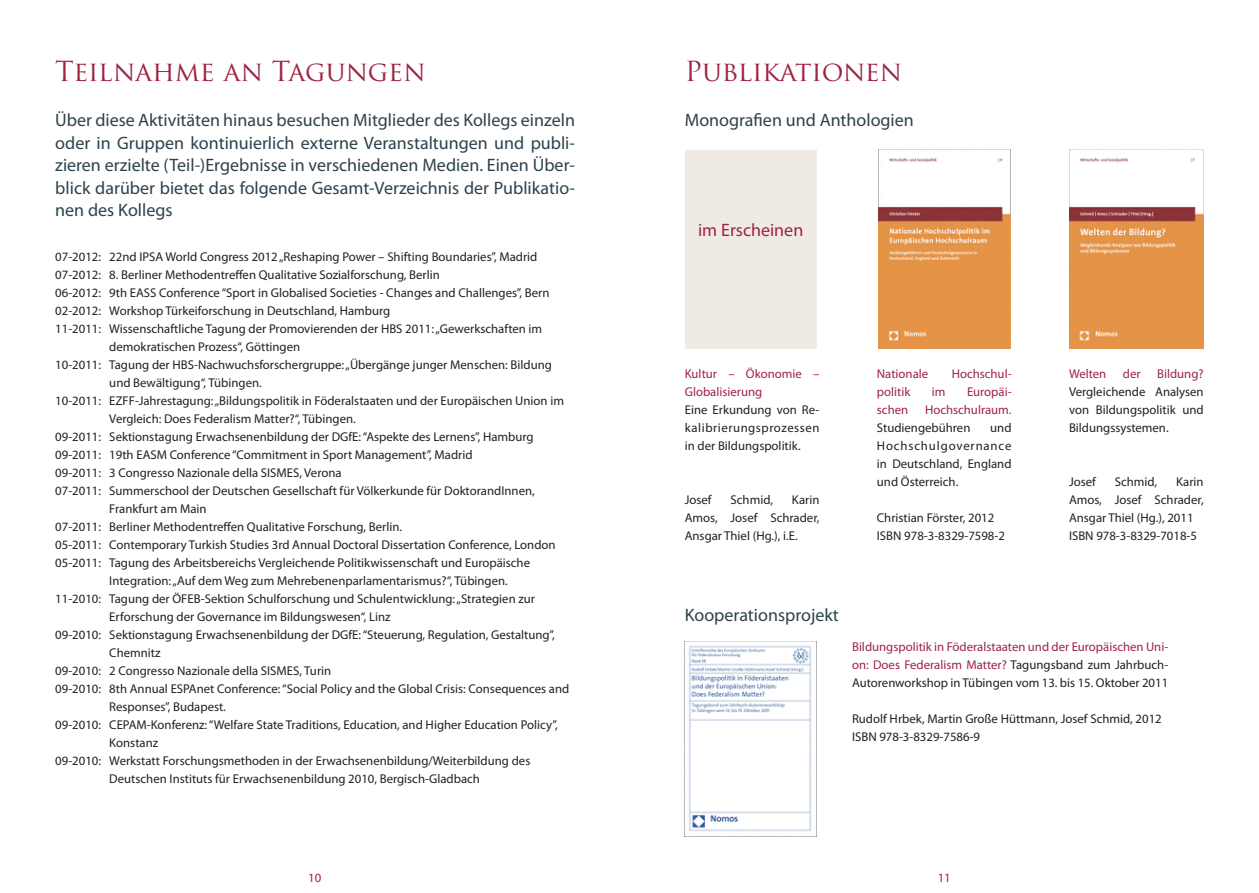
<style>
.page{position:relative;width:1259px;height:893px;background:#fff}
.page>*{position:absolute;margin:0;border:0;box-sizing:border-box;transform-origin:0 0}
.INNEN_head1_variabel{font:27px "Trajan Pro";color:#9e2343}
.INNEN_hervor2_12_15p{font:18px/22.5px "Myriad Pro";color:#2d424d;text-align:justify}
.INNEN_text_9_12pt{font:18px "Myriad Pro";color:#9e2343}
.INNEN_text_8_5_12pt{font:12.75px/18px "Myriad Pro";color:#231f20}
.INNEN_text_9_12pt-2{font:12.75px/18px "Myriad Pro";color:#231f20;text-align:justify}
.INNEN_text_9_12pt-3{font:12.75px/18px "Myriad Pro";color:#9e2343}
.INNEN_Subhead_8_5_12{font:12.75px "Myriad Pro";color:#9e2343}
.s1{color:#9e2343}
.s2{color:#231f20}
</style>
<div class="page">
<img style="left:878px;top:150px;width:132px;height:199px">
<img style="left:1069px;top:150px;width:134px;height:199px">
<div style="left:685px;top:150px;width:131px;height:199px;background:#efebe2"></div>
<img style="left:685px;top:645px;width:131px;height:192px">
<p class="INNEN_head1_variabel" style="left:55px;top:54px;width:372px">Teilnahme an Tagungen</p>
<p class="INNEN_hervor2_12_15p" style="left:55px;top:108px;width:521px">Über diese Aktivitäten hinaus besuchen Mitglieder des Kollegs einzeln oder in Gruppen kontinuierlich externe Veranstaltungen und publi&shy;zieren erzielte (Teil-)Ergebnisse in verschiedenen Medien. Einen Über&shy;blick darüber bietet das folgende Gesamt-Verzeichnis der Publikatio&shy;nen des Kollegs</p>
<p class="INNEN_text_8_5_12pt" style="left:55px;top:248px;width:484px">07-2012: 22nd IPSA World Congress 2012 „Reshaping Power – Shifting Boundaries”, Madrid</p>
<p class="INNEN_text_8_5_12pt" style="left:55px;top:266px;width:386px">07-2012: 8. Berliner Methodentreffen Qualitative Sozialforschung, Berlin</p>
<p class="INNEN_text_8_5_12pt" style="left:55px;top:284px;width:495px">06-2012: 9th EASS Conference “Sport in Globalised Societies - Changes and Challenges”, Bern</p>
<p class="INNEN_text_8_5_12pt" style="left:55px;top:302px;width:336px">02-2012: Workshop Türkeiforschung in Deutschland, Hamburg</p>
<p class="INNEN_text_8_5_12pt" style="left:55px;top:320px;width:488px">11-2011: Wissenschaftliche Tagung der Promovierenden der HBS 2011: „Gewerkschaften im</p>
<p class="INNEN_text_8_5_12pt" style="left:109px;top:338px;width:192px">demokratischen Prozess“, Göttingen</p>
<p class="INNEN_text_8_5_12pt" style="left:55px;top:356px;width:498px">10-2011: Tagung der HBS-Nachwuchsforschergruppe: „Übergänge junger Menschen: Bildung</p>
<p class="INNEN_text_8_5_12pt" style="left:109px;top:374px;width:154px">und Bewältigung“, Tübingen.</p>
<p class="INNEN_text_8_5_12pt" style="left:109px;top:392px;width:456px;text-indent:-54px">10-2011: EZFF-Jahrestagung: „Bildungspolitik in Föderalstaaten und der Europäischen Union im<br>Vergleich: Does Federalism Matter?“, Tübingen.</p>
<p class="INNEN_text_8_5_12pt" style="left:55px;top:428px;width:480px">09-2011: Sektionstagung Erwachsenenbildung der DGfE: “Aspekte des Lernens”, Hamburg</p>
<p class="INNEN_text_8_5_12pt" style="left:55px;top:446px;width:419px">09-2011: 19th EASM Conference “Commitment in Sport Management”, Madrid</p>
<p class="INNEN_text_8_5_12pt" style="left:55px;top:464px;width:288px">09-2011: 3 Congresso Nazionale della SISMES, Verona</p>
<p class="INNEN_text_8_5_12pt" style="left:55px;top:482px;width:481px">07-2011: Summerschool der Deutschen Gesellschaft für Völkerkunde für DoktorandInnen,</p>
<p class="INNEN_text_8_5_12pt" style="left:109px;top:500px;width:99px">Frankfurt am Main</p>
<p class="INNEN_text_8_5_12pt" style="left:55px;top:518px;width:348px">07-2011: Berliner Methodentreffen Qualitative Forschung, Berlin.</p>
<p class="INNEN_text_8_5_12pt" style="left:55px;top:536px;width:502px">05-2011: Contemporary Turkish Studies 3rd Annual Doctoral Dissertation Conference, London</p>
<p class="INNEN_text_8_5_12pt" style="left:55px;top:554px;width:476px">05-2011: Tagung des Arbeitsbereichs Vergleichende Politikwissenschaft und Europäische</p>
<p class="INNEN_text_8_5_12pt" style="left:109px;top:572px;width:400px">Integration: „Auf dem Weg zum Mehrebenenparlamentarismus?“, Tübingen.</p>
<p class="INNEN_text_8_5_12pt" style="left:55px;top:590px;width:481px">11-2010: Tagung der ÖFEB-Sektion Schulforschung und Schulentwicklung: „Strategien zur</p>
<p class="INNEN_text_8_5_12pt" style="left:109px;top:608px;width:283px">Erforschung der Governance im Bildungswesen“, Linz</p>
<p class="INNEN_text_8_5_12pt" style="left:55px;top:626px;width:501px">09-2010: Sektionstagung Erwachsenenbildung der DGfE: “Steuerung, Regulation, Gestaltung”,</p>
<p class="INNEN_text_8_5_12pt" style="left:109px;top:644px;width:53px">Chemnitz</p>
<p class="INNEN_text_8_5_12pt" style="left:55px;top:662px;width:277px">09-2010: 2 Congresso Nazionale della SISMES, Turin</p>
<p class="INNEN_text_8_5_12pt" style="left:55px;top:680px;width:515px">09-2010: 8th Annual ESPAnet Conference: “Social Policy and the Global Crisis: Consequences and</p>
<p class="INNEN_text_8_5_12pt" style="left:109px;top:698px;width:118px">Responses”, Budapest.</p>
<p class="INNEN_text_8_5_12pt" style="left:55px;top:716px;width:504px">09-2010: CEPAM-Konferenz: “Welfare State Traditions, Education, and Higher Education Policy”,</p>
<p class="INNEN_text_8_5_12pt" style="left:109px;top:734px;width:50px">Konstanz</p>
<p class="INNEN_text_8_5_12pt" style="left:55px;top:752px;width:476px">09-2010: Werkstatt Forschungsmethoden in der Erwachsenenbildung/Weiterbildung des</p>
<p class="INNEN_text_8_5_12pt" style="left:109px;top:770px;width:372px">Deutschen Instituts für Erwachsenenbildung 2010, Bergisch-Gladbach</p>
<p class="INNEN_head1_variabel" style="left:685px;top:54px;width:219px">Publikationen</p>
<p class="INNEN_hervor2_12_15p" style="left:685px;top:108px;width:230px">Monografien und Anthologien</p>
<p class="INNEN_text_9_12pt" style="left:698px;top:219px;width:107px">im Erscheinen</p>
<p class="INNEN_text_9_12pt-3" style="left:685px;top:365px;width:136px">Kultur – Ökonomie –<br>Globalisierung</p>
<p class="INNEN_text_9_12pt-2" style="left:685px;top:401px;width:136px">Eine Erkundung von Re&shy;kalibrierungsprozessen in der Bildungspolitik.</p>
<p class="INNEN_text_9_12pt-2" style="left:685px;top:491px;width:28px">Josef</p>
<p class="INNEN_text_9_12pt-2" style="left:730px;top:491px;width:44px">Schmid,</p>
<p class="INNEN_text_9_12pt-2" style="left:685px;top:491px;width:136px;text-indent:107px">Karin Amos, Josef Schrader, Ansgar Thiel (Hg.), i.E.</p>
<p class="INNEN_text_9_12pt-3" style="left:877px;top:365px;width:53px">Nationale</p>
<p class="INNEN_text_9_12pt-3" style="left:951px;top:365px;width:61px">Hochschul-</p>
<p class="INNEN_text_9_12pt-3" style="left:877px;top:383px;width:35px">politik</p>
<p class="INNEN_text_9_12pt-3" style="left:932px;top:383px;width:15px">im</p>
<p class="INNEN_text_9_12pt-3" style="left:967px;top:383px;width:46px">Europäi-</p>
<p class="INNEN_text_9_12pt-3" style="left:877px;top:401px;width:33px">schen</p>
<p class="INNEN_text_9_12pt-2" style="left:877px;top:401px;width:136px;text-indent:48px"><span class="s1">Hochschulraum.<br></span>Studiengebühren</p>
<p class="INNEN_text_9_12pt-2" style="left:877px;top:419px;width:136px;text-indent:113px">und Hochschulgovernance in Deutschland, England und Österreich.</p>
<p class="INNEN_text_9_12pt-2" style="left:877px;top:509px;width:119px">Christian Förster, 2012</p>
<p class="INNEN_text_9_12pt-2" style="left:877px;top:527px;width:130px">ISBN 978-3-8329-7598-2</p>
<p class="INNEN_text_9_12pt-2" style="left:1069px;top:365px;width:136px;text-indent:88px"><span class="s1">Bildung?<br></span>Vergleichende Analysen von Bildungspolitik und Bildungssystemen.</p>
<p class="INNEN_text_9_12pt-3" style="left:1069px;top:365px;width:39px">Welten</p>
<p class="INNEN_text_9_12pt-3" style="left:1123px;top:365px;width:19px">der</p>
<p class="INNEN_text_9_12pt-2" style="left:1069px;top:473px;width:28px">Josef</p>
<p class="INNEN_text_9_12pt-2" style="left:1114px;top:473px;width:44px">Schmid,</p>
<p class="INNEN_text_9_12pt-2" style="left:1069px;top:473px;width:136px;text-indent:107px">Karin Amos, Josef Schrader, Ansgar Thiel (Hg.), 2011</p>
<p class="INNEN_text_9_12pt-2" style="left:1069px;top:527px;width:130px">ISBN 978-3-8329-7018-5</p>
<p class="INNEN_hervor2_12_15p" style="left:685px;top:603px;width:155px">Kooperationsprojekt</p>
<p class="INNEN_text_9_12pt-3" style="left:852px;top:638px;width:318px;text-align:justify">Bildungspolitik in Föderalstaaten und der Europäischen Uni&shy;on: Does Federalism Matter? <span class="s2">Tagungsband zum Jahrbuch-Autorenworkshop in Tübingen vom 13. bis 15. Oktober 2011</span></p>
<p class="INNEN_text_9_12pt-2" style="left:852px;top:710px;width:311px">Rudolf Hrbek, Martin Große Hüttmann, Josef Schmid, 2012</p>
<p class="INNEN_text_9_12pt-2" style="left:852px;top:728px;width:130px">ISBN 978-3-8329-7586-9</p>
<p class="INNEN_Subhead_8_5_12" style="left:308px;top:870px;width:15px">10</p>
<p class="INNEN_Subhead_8_5_12" style="left:937px;top:870px;width:15px">11</p>
</div>
